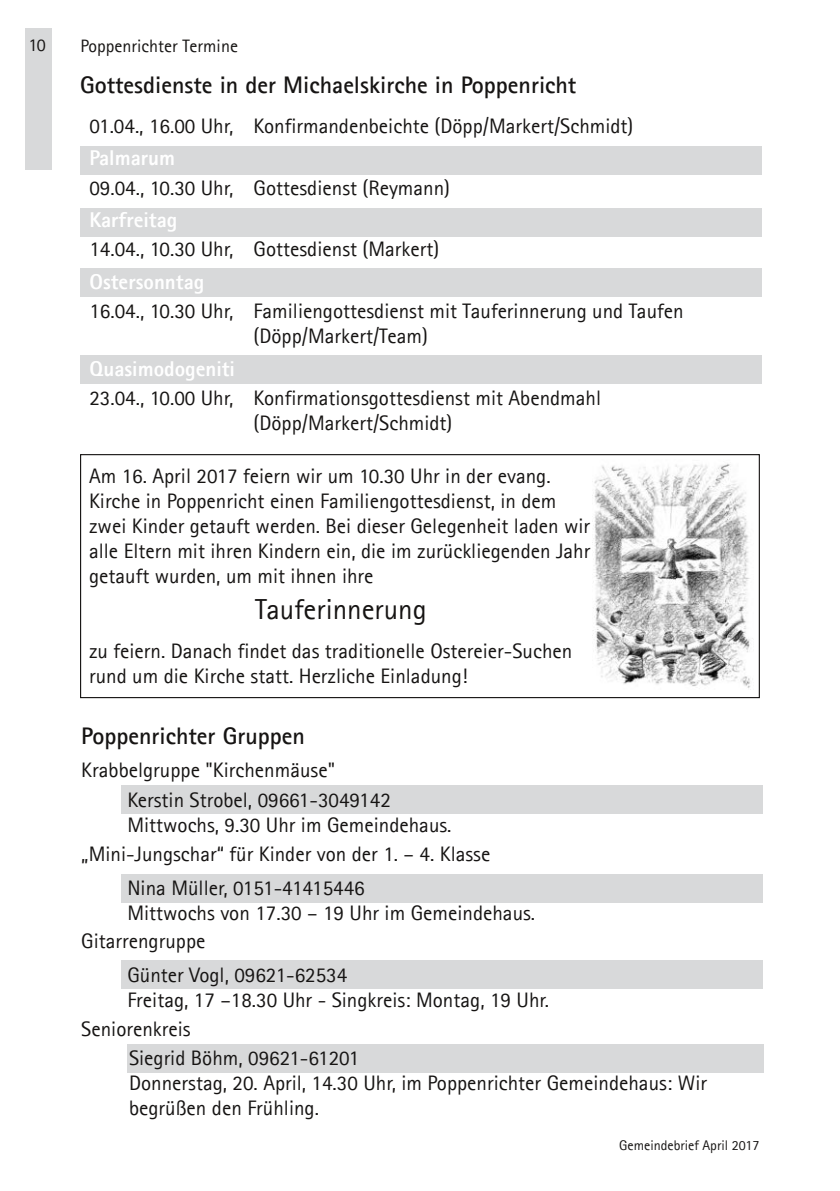
<style>
.page{position:relative;width:840px;height:1191px;background:#fff}
.page>*{position:absolute;margin:0;border:0;box-sizing:border-box;transform-origin:0 0}
.t1{font:29px "Agfa Rotis Sans Serif";color:#161413}
.t2{font:700 24px "Agfa Rotis Sans Serif";color:#161413}
.t3{font:800 21.4px "Agfa Rotis Sans Serif";color:#fff}
.t4{font:21px/25px "Agfa Rotis Sans Serif";color:#161413}
.t5{font:18px "Agfa Rotis Sans Serif";color:#161413}
.t6{font:14px "Agfa Rotis Sans Serif";color:#161413}
</style>
<div class="page">
<div style="left:25px;top:28px;width:27px;height:141px;background:#d8d9da"></div>
<div style="left:80px;top:355px;width:681px;height:28px;background:#d8d9da"></div>
<div style="left:80px;top:269px;width:681px;height:28px;background:#d8d9da"></div>
<div style="left:80px;top:208px;width:681px;height:28px;background:#d8d9da"></div>
<div style="left:127px;top:1044px;width:635px;height:28px;background:#d8d9da"></div>
<div style="left:122px;top:960px;width:640px;height:29px;background:#d8d9da"></div>
<div style="left:122px;top:874px;width:640px;height:28px;background:#d8d9da"></div>
<div style="left:122px;top:786px;width:640px;height:28px;background:#d8d9da"></div>
<div style="left:80px;top:146px;width:681px;height:29px;background:#d8d9da"></div>
<div style="left:80px;top:454px;width:679px;height:244px;border:1px solid #161413"></div>
<img style="left:592px;top:463px;width:161px;height:225px">
<p class="t5" style="left:29px;top:35px;width:19px">10</p>
<p class="t5" style="left:80px;top:35px;width:159px">Poppenrichter Termine</p>
<p class="t2" style="left:80px;top:69px;width:497px">Gottesdienste in der Michaelskirche in Poppenricht</p>
<p class="t4" style="left:89px;top:113px;width:545px">01.04., 16.00 Uhr, Konfirmandenbeichte (Döpp/Markert/Schmidt)</p>
<p class="t3" style="left:89px;top:145px;width:87px">Palmarum</p>
<p class="t4" style="left:89px;top:175px;width:362px">09.04., 10.30 Uhr, Gottesdienst (Reymann)</p>
<p class="t3" style="left:89px;top:206px;width:89px">Karfreitag</p>
<p class="t4" style="left:89px;top:236px;width:351px">14.04., 10.30 Uhr, Gottesdienst (Markert)</p>
<p class="t3" style="left:89px;top:268px;width:116px">Ostersonntag</p>
<p class="t4" style="left:253px;top:298px;width:431px;text-indent:-164px">16.04., 10.30 Uhr, Familiengottesdienst mit Tauferinnerung und Taufen (Döpp/Markert/Team)</p>
<p class="t3" style="left:89px;top:355px;width:147px">Quasimodogeniti</p>
<p class="t4" style="left:253px;top:385px;width:349px;text-indent:-164px">23.04., 10.00 Uhr, Konfirmationsgottesdienst mit Abendmahl (Döpp/Markert/Schmidt)</p>
<p class="t4" style="left:89px;top:463px;width:502px">Am 16. April 2017 feiern wir um 10.30 Uhr in der evang.<br>Kirche in Poppenricht einen Familiengottesdienst, in dem zwei Kinder getauft werden. Bei dieser Gelegenheit laden wir alle Eltern mit ihren Kindern ein, die im zurückliegenden Jahr getauft wurden, um mit ihnen ihre</p>
<h1 class="t1" style="left:255px;top:592px;width:173px">Tauferinnerung</h1>
<p class="t4" style="left:89px;top:638px;width:484px">zu feiern. Danach findet das traditionelle Ostereier-Suchen rund um die Kirche statt. Herzliche Einladung!</p>
<p class="t2" style="left:81px;top:720px;width:225px">Poppenrichter Gruppen</p>
<p class="t4" style="left:127px;top:754px;width:265px;line-height:30.4px;text-indent:-46px">Krabbelgruppe "Kirchenmäuse"<br>Kerstin Strobel, 09661-3049142</p>
<p class="t4" style="left:127px;top:812px;width:325px">Mittwochs, 9.30 Uhr im Gemeindehaus.</p>
<p class="t4" style="left:127px;top:837px;width:364px;line-height:34px;text-indent:-46px">„Mini-Jungschar“ für Kinder von der 1. – 4. Klasse<br>Nina Müller, 0151-41415446</p>
<p class="t4" style="left:127px;top:900px;width:409px">Mittwochs von 17.30 – 19 Uhr im Gemeindehaus.</p>
<p class="t4" style="left:127px;top:924px;width:221px;line-height:34px;text-indent:-46px">Gitarrengruppe<br>Günter Vogl, 09621-62534</p>
<p class="t4" style="left:127px;top:987px;width:423px">Freitag, 17 –18.30 Uhr - Singkreis: Montag, 19 Uhr.</p>
<p class="t4" style="left:129px;top:1013px;width:232px;line-height:29.4px;text-indent:-48px">Seniorenkreis<br>Siegrid Böhm, 09621-61201</p>
<p class="t4" style="left:129px;top:1070px;width:579px">Donnerstag, 20. April, 14.30 Uhr, im Poppenrichter Gemeindehaus: Wir begrüßen den Frühling.</p>
<p class="t6" style="left:619px;top:1137px;width:141px">Gemeindebrief April 2017</p>
</div>
